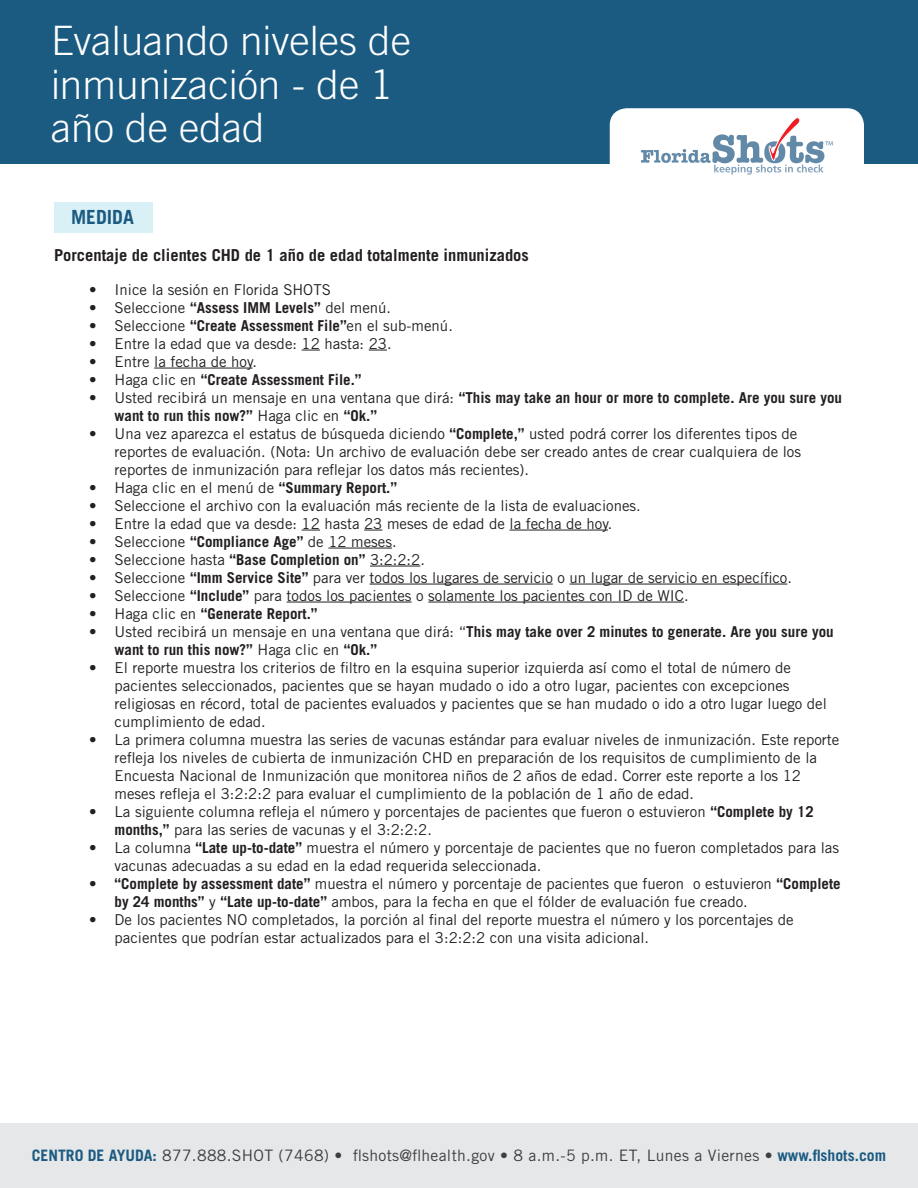
<style>
.page{position:relative;width:918px;height:1188px;background:#fff}
.page>*{position:absolute;margin:0;border:0;box-sizing:border-box;transform-origin:0 0}
.t1{font:300 40.5px/43.5px "Trade Gothic";color:#fff}
.t2{font:700 19.5px "Trade Gothic";color:#1b5b81}
.t3{font:700 16.5px "Trade Gothic";color:#231f20}
.t4{font:15.75px "Trade Gothic";letter-spacing:.02em;color:#3e3e3f}
.t5{font:15px/18px "Trade Gothic";color:#231f20}
.t6{font:700 15px/18px "Trade Gothic";color:#231f20}
.s1{font-weight:700}
.s2{font-weight:400}
.s3{font-weight:700;color:#1b5b81}
</style>
<div class="page">
<div style="left:0;top:1124px;width:918px;height:64px;background:#e6e7e9"></div>
<div style="left:54px;top:202px;width:99px;height:31px;background:#d9f0f7"></div>
<svg style="left:302px;top:350px;width:18px;height:1px"></svg>
<svg style="left:369px;top:350px;width:18px;height:1px"></svg>
<hr style="left:154px;top:368px;width:99px;height:1px;background:#231f20">
<svg style="left:302px;top:530px;width:18px;height:1px"></svg>
<svg style="left:364px;top:530px;width:18px;height:1px"></svg>
<hr style="left:510px;top:530px;width:98px;height:1px;background:#231f20">
<hr style="left:328px;top:548px;width:64px;height:1px;background:#231f20">
<hr style="left:370px;top:566px;width:50px;height:1px;background:#231f20">
<hr style="left:370px;top:584px;width:183px;height:1px;background:#231f20">
<hr style="left:570px;top:584px;width:217px;height:1px;background:#231f20">
<hr style="left:287px;top:602px;width:125px;height:1px;background:#231f20">
<hr style="left:428px;top:602px;width:256px;height:1px;background:#231f20">
<div style="left:0;top:0;width:918px;height:164px;background:#1b5b81"></div>
<div style="left:610px;top:108px;width:254px;height:82px;background:#fff;border-radius:17px"></div>
<svg style="left:641px;top:117px;width:192px;height:58px"></svg>
<h1 class="t1" style="left:51px;top:18px;width:362px">Evaluando niveles de inmunización - de 1 año de edad</h1>
<h2 class="t2" style="left:71px;top:205px;width:64px">MEDIDA</h2>
<h3 class="t3" style="left:54px;top:245px;width:476px">Porcentaje de clientes CHD de 1 año de edad totalmente inmunizados</h3>
<p class="t5" style="left:89px;top:280px;width:243px">• Inice la sesión en Florida SHOTS</p>
<p class="t5" style="left:89px;top:298px;width:304px">• Seleccione <span class="s1">“Assess IMM Levels”</span> del menú.</p>
<p class="t5" style="left:89px;top:316px;width:365px">• Seleccione <span class="s1">“Create Assessment File”</span>en el sub-menú.</p>
<p class="t5" style="left:89px;top:334px;width:304px">• Entre la edad que va desde: 12 hasta: 23.</p>
<p class="t5" style="left:89px;top:352px;width:170px">• Entre la fecha de hoy.</p>
<p class="t6" style="left:89px;top:370px;width:274px"><span class="s2">• Haga clic en</span> “Create Assessment File.”</p>
<p class="t6" style="left:115px;top:388px;width:729px;text-indent:-26px"><span class="s2">• Usted recibirá un mensaje en una ventana que dirá:</span> “This may take an hour or more to complete. Are you sure you want to run this now?” <span class="s2">Haga clic en</span> “Ok.”</p>
<p class="t5" style="left:115px;top:424px;width:688px;text-indent:-26px">• Una vez aparezca el estatus de búsqueda diciendo <span class="s1">“Complete,”</span> usted podrá correr los diferentes tipos de reportes de evaluación. (Nota: Un archivo de evaluación debe ser creado antes de crear cualquiera de los reportes de inmunización para reflejar los datos más recientes).</p>
<p class="t5" style="left:89px;top:478px;width:309px">• Haga clic en el menú de <span class="s1">“Summary Report.”</span></p>
<p class="t5" style="left:89px;top:496px;width:553px">• Seleccione el archivo con la evaluación más reciente de la lista de evaluaciones.</p>
<p class="t5" style="left:89px;top:514px;width:525px">• Entre la edad que va desde: 12 hasta 23 meses de edad de la fecha de hoy.</p>
<p class="t5" style="left:89px;top:532px;width:309px">• Seleccione <span class="s1">“Compliance Age”</span> de 12 meses.</p>
<p class="t5" style="left:89px;top:550px;width:337px">• Seleccione hasta <span class="s1">“Base Completion on”</span> 3:2:2:2.</p>
<p class="t5" style="left:89px;top:568px;width:704px">• Seleccione <span class="s1">“Imm Service Site”</span> para ver todos los lugares de servicio o un lugar de servicio en específico.</p>
<p class="t5" style="left:89px;top:586px;width:601px">• Seleccione <span class="s1">“Include”</span> para todos los pacientes o solamente los pacientes con ID de WIC.</p>
<p class="t6" style="left:89px;top:604px;width:230px"><span class="s2">• Haga clic en</span> “Generate Report.”</p>
<p class="t6" style="left:115px;top:622px;width:721px;text-indent:-26px"><span class="s2">• Usted recibirá un mensaje en una ventana que dirá: “</span>This may take over 2 minutes to generate. Are you sure you want to run this now?” <span class="s2">Haga clic en</span> “Ok.”</p>
<p class="t5" style="left:115px;top:658px;width:714px;text-indent:-26px">• El reporte muestra los criterios de filtro en la esquina superior izquierda así como el total de número de pacientes seleccionados, pacientes que se hayan mudado o ido a otro lugar, pacientes con excepciones religiosas en récord, total de pacientes evaluados y pacientes que se han mudado o ido a otro lugar luego del cumplimiento de edad.</p>
<p class="t5" style="left:115px;top:730px;width:726px;text-indent:-26px">• La primera columna muestra las series de vacunas estándar para evaluar niveles de inmunización. Este reporte refleja los niveles de cubierta de inmunización CHD en preparación de los requisitos de cumplimiento de la Encuesta Nacional de Inmunización que monitorea niños de 2 años de edad. Correr este reporte a los 12 meses refleja el 3:2:2:2 para evaluar el cumplimiento de la población de 1 año de edad.</p>
<p class="t5" style="left:115px;top:802px;width:701px;text-indent:-26px">• La siguiente columna refleja el número y porcentajes de pacientes que fueron o estuvieron <span class="s1">“Complete by 12 months,”</span> para las series de vacunas y el 3:2:2:2.</p>
<p class="t5" style="left:115px;top:838px;width:726px;text-indent:-25px">• La columna <span class="s1">“Late up-to-date”</span> muestra el número y porcentaje de pacientes que no fueron completados para las vacunas adecuadas a su edad en la edad requerida seleccionada.</p>
<p class="t5" style="left:115px;top:874px;width:728px;text-indent:-26px"><span class="s1">• “Complete by assessment date”</span> muestra el número y porcentaje de pacientes que fueron o estuvieron <span class="s1">“Complete by 24 months”</span> y <span class="s1">“Late up-to-date”</span> ambos, para la fecha en que el fólder de evaluación fue creado.</p>
<p class="t5" style="left:115px;top:910px;width:681px;text-indent:-26px">• De los pacientes NO completados, la porción al final del reporte muestra el número y los porcentajes de pacientes que podrían estar actualizados para el 3:2:2:2 con una visita adicional.</p>
<p class="t4" style="left:32px;top:1146px;width:312px"><span class="s3">CENTRO DE AYUDA:</span> 877.888.SHOT (7468) •</p>
<p class="t4" style="left:353px;top:1146px;width:535px">flshots@flhealth.gov • 8 a.m.-5 p.m. ET, Lunes a Viernes • <span class="s3">www.flshots.com</span></p>
</div>
